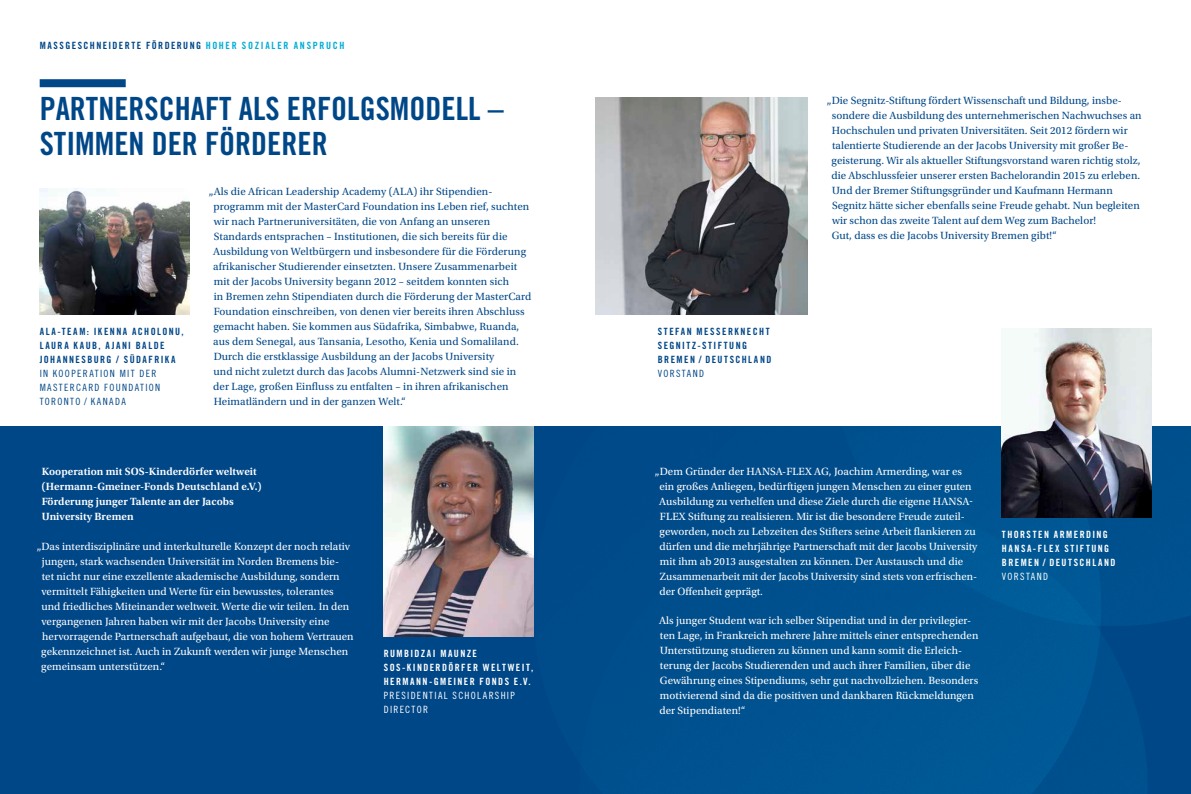
<style>
.page{position:relative;width:1191px;height:794px;background:#fff}
.page>*{position:absolute;margin:0;border:0;box-sizing:border-box;transform-origin:0 0}
.t1{font:32px/35px "Trade Gothic LT Std Bd Cn 20";color:#004788}
.t2{font:11px/15px "Utopia Std";letter-spacing:.01em;color:#004788}
.t3{font:11px/15px "Utopia Std";letter-spacing:.005em;color:#fff}
.t4{font:600 11px/15px "Utopia Std";letter-spacing:.005em;color:#fff}
.t5{font:10px/14px "Trade Gothic LT Std Bd Cn 20";letter-spacing:.145em;color:#004788}
.t6{font:10px/14px "Trade Gothic LT Std Bd Cn 20";letter-spacing:.145em;color:#fff}
.t7{font:10px/14px "Trade Gothic LT Std Cn 18";letter-spacing:.135em;color:#004788}
.t8{font:10px/14px "Trade Gothic LT Std Cn 18";letter-spacing:.13em;color:#fff}
.s1{color:#00acd6}
</style>
<div class="page">
<div style="left:0;top:426px;width:1191px;height:368px;background:#004788"></div>
<img style="left:533px;top:426px;width:658px;height:368px">
<img style="left:595px;top:97px;width:212px;height:217px">
<img style="left:384px;top:426px;width:149px;height:210px">
<img style="left:1002px;top:328px;width:149px;height:189px">
<img style="left:40px;top:188px;width:149px;height:126px">
<div style="left:40px;top:79px;width:86px;height:8px;background:#004788"></div>
<p class="t5" style="left:40px;top:38px;width:306px">MASSGESCHNEIDERTE FÖRDERUNG <span class="s1">HOHER SOZIALER ANSPRUCH</span></p>
<h1 class="t1" style="left:40px;top:91px;width:465px">PARTNERSCHAFT ALS ERFOLGSMODELL –<br>STIMMEN DER FÖRDERER</h1>
<p class="t5" style="left:40px;top:325px;width:146px">ALA-TEAM: IKENNA ACHOLONU,<br>LAURA KAUB, AJANI BALDE<br>JOHANNESBURG / SÜDAFRIKA</p>
<p class="t7" style="left:40px;top:367px;width:122px">IN KOOPERATION MIT DER<br>MASTERCARD FOUNDATION<br>TORONTO / KANADA</p>
<p class="t2" style="left:213px;top:184px;width:320px;text-indent:-4px">„Als die African Leadership Academy (ALA) ihr Stipendien&shy;programm mit der MasterCard Foundation ins Leben rief, suchten wir nach Partneruniversitäten, die von Anfang an unseren Standards entsprachen – Institutionen, die sich bereits für die Ausbildung von Weltbürgern und insbesondere für die Förderung afrikanischer Studierender einsetzten. Unsere Zusammenarbeit mit der Jacobs University begann 2012 – seitdem konnten sich<br>in Bremen zehn Stipendiaten durch die Förderung der MasterCard Foundation einschreiben, von denen vier bereits ihren Abschluss gemacht haben. Sie kommen aus Südafrika, Simbabwe, Ruanda, aus dem Senegal, aus Tansania, Lesotho, Kenia und Somaliland.<br>Durch die erstklassige Ausbildung an der Jacobs University<br>und nicht zuletzt durch das Jacobs Alumni-Netzwerk sind sie in der Lage, großen Einfluss zu entfalten – in ihren afrikanischen Heimatländern und in der ganzen Welt.“</p>
<p class="t4" style="left:42px;top:464px;width:222px">Kooperation mit SOS-Kinderdörfer weltweit (Hermann-Gmeiner-Fonds Deutschland e.V.)<br>Förderung junger Talente an der Jacobs University Bremen</p>
<p class="t3" style="left:41px;top:539px;width:314px;text-indent:-5px">„Das interdisziplinäre und interkulturelle Konzept der noch relativ jungen, stark wachsenden Universität im Norden Bremens bie-<br>tet nicht nur eine exzellente akademische Ausbildung, sondern vermittelt Fähigkeiten und Werte für ein bewusstes, tolerantes und friedliches Miteinander weltweit. Werte die wir teilen. In den vergangenen Jahren haben wir mit der Jacobs University eine hervorragende Partnerschaft aufgebaut, die von hohem Vertrauen gekennzeichnet ist. Auch in Zukunft werden wir junge Menschen gemeinsam unterstützen.“</p>
<p class="t6" style="left:384px;top:647px;width:151px">RUMBIDZAI MAUNZE<br>SOS-KINDERDÖRFER WELTWEIT,<br>HERMANN-GMEINER FONDS E.V.</p>
<p class="t8" style="left:384px;top:689px;width:133px">PRESIDENTIAL SCHOLARSHIP<br>DIRECTOR</p>
<p class="t5" style="left:658px;top:325px;width:115px">STEFAN MESSERKNECHT<br>SEGNITZ-STIFTUNG<br>BREMEN / DEUTSCHLAND</p>
<p class="t7" style="left:658px;top:367px;width:48px">VORSTAND</p>
<p class="t2" style="left:831px;top:93px;width:312px;text-indent:-4px">„Die Segnitz-Stiftung fördert Wissenschaft und Bildung, insbe&shy;sondere die Ausbildung des unternehmerischen Nachwuchses an Hochschulen und privaten Universitäten. Seit 2012 fördern wir talentierte Studierende an der Jacobs University mit großer Be&shy;geisterung. Wir als aktueller Stiftungsvorstand waren richtig stolz, die Abschlussfeier unserer ersten Bachelorandin 2015 zu erleben.<br>Und der Bremer Stiftungsgründer und Kaufmann Hermann Segnitz hätte sicher ebenfalls seine Freude gehabt. Nun begleiten wir schon das zweite Talent auf dem Weg zum Bachelor!<br>Gut, dass es die Jacobs University Bremen gibt!“</p>
<p class="t3" style="left:659px;top:464px;width:320px;text-indent:-4px">„Dem Gründer der HANSA-FLEX AG, Joachim Armerding, war es ein großes Anliegen, bedürftigen jungen Menschen zu einer guten Ausbildung zu verhelfen und diese Ziele durch die eigene HANSA-FLEX Stiftung zu realisieren. Mir ist die besondere Freude zuteil&shy;geworden, noch zu Lebzeiten des Stifters seine Arbeit flankieren zu dürfen und die mehrjährige Partnerschaft mit der Jacobs University mit ihm ab 2013 ausgestalten zu können. Der Austausch und die Zusammenarbeit mit der Jacobs University sind stets von erfrischen&shy;der Offenheit geprägt.</p>
<p class="t3" style="left:659px;top:613px;width:321px">Als junger Student war ich selber Stipendiat und in der privilegier&shy;ten Lage, in Frankreich mehrere Jahre mittels einer entsprechenden Unterstützung studieren zu können und kann somit die Erleich&shy;terung der Jacobs Studierenden und auch ihrer Familien, über die Gewährung eines Stipendiums, sehr gut nachvollziehen. Besonders motivierend sind da die positiven und dankbaren Rückmeldungen der Stipendiaten!“</p>
<p class="t6" style="left:1002px;top:528px;width:115px">THORSTEN ARMERDING<br>HANSA-FLEX STIFTUNG<br>BREMEN / DEUTSCHLAND</p>
<p class="t8" style="left:1002px;top:570px;width:48px">VORSTAND</p>
</div>
